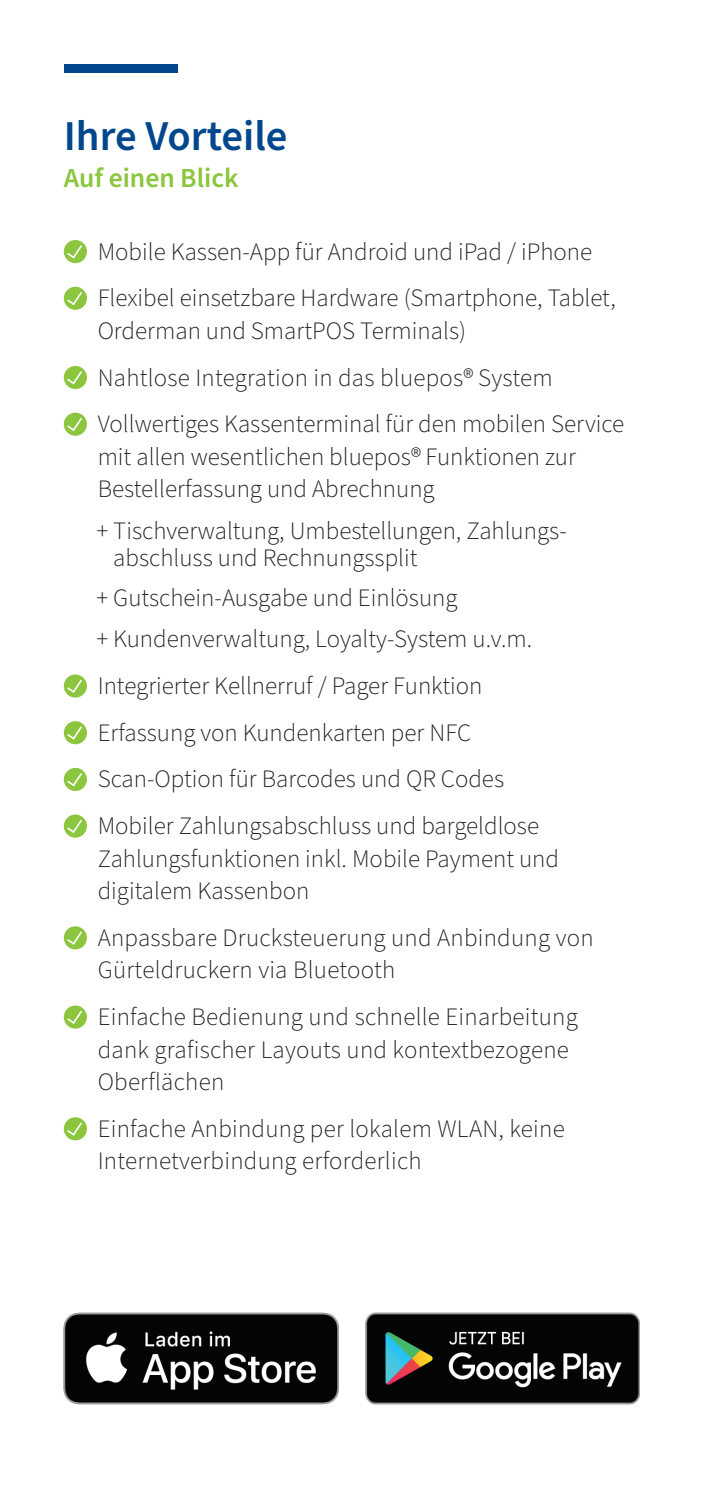
<style>
.page{position:relative;width:702px;height:1489px;background:#fff}
.page>*{position:absolute;margin:0;border:0;box-sizing:border-box;transform-origin:0 0}
.t1{font:600 42.5px "Source Sans Pro";color:#01478d}
.t2{font:600 27.5px "Source Sans Pro";color:#8bc63e}
.t3{font:300 25px/46.8px "Source Sans Pro";color:#231f20}
</style>
<div class="page">
<div style="left:64px;top:240px;width:23px;height:23px;background:#8bc63e;border-radius:50%"></div>
<svg style="left:67px;top:245px;width:15px;height:13px"></svg>
<div style="left:64px;top:287px;width:23px;height:23px;background:#8bc63e;border-radius:50%"></div>
<svg style="left:67px;top:292px;width:15px;height:13px"></svg>
<div style="left:64px;top:366px;width:23px;height:23px;background:#8bc63e;border-radius:50%"></div>
<svg style="left:67px;top:371px;width:15px;height:13px"></svg>
<div style="left:64px;top:412px;width:23px;height:24px;background:#8bc63e;border-radius:50%"></div>
<svg style="left:67px;top:418px;width:15px;height:13px"></svg>
<div style="left:64px;top:674px;width:23px;height:23px;background:#8bc63e;border-radius:50%"></div>
<svg style="left:67px;top:679px;width:15px;height:14px"></svg>
<div style="left:64px;top:721px;width:23px;height:23px;background:#8bc63e;border-radius:50%"></div>
<svg style="left:67px;top:726px;width:15px;height:13px"></svg>
<div style="left:64px;top:767px;width:23px;height:24px;background:#8bc63e;border-radius:50%"></div>
<svg style="left:67px;top:773px;width:15px;height:13px"></svg>
<div style="left:64px;top:814px;width:23px;height:23px;background:#8bc63e;border-radius:50%"></div>
<svg style="left:67px;top:819px;width:15px;height:14px"></svg>
<div style="left:64px;top:926px;width:23px;height:23px;background:#8bc63e;border-radius:50%"></div>
<svg style="left:67px;top:931px;width:15px;height:13px"></svg>
<div style="left:64px;top:1005px;width:23px;height:23px;background:#8bc63e;border-radius:50%"></div>
<svg style="left:67px;top:1010px;width:15px;height:13px"></svg>
<div style="left:64px;top:1117px;width:23px;height:23px;background:#8bc63e;border-radius:50%"></div>
<svg style="left:67px;top:1122px;width:15px;height:13px"></svg>
<div style="left:64px;top:64px;width:113px;height:8px;background:#01478d"></div>
<img style="left:64px;top:1312px;width:274px;height:93px">
<img style="left:365px;top:1312px;width:274px;height:93px">
<h1 class="t1" style="left:64px;top:107px;width:225px">Ihre Vorteile</h1>
<p class="t2" style="left:64px;top:160px;width:176px">Auf einen Blick</p>
<p class="t3" style="left:98px;top:229px;width:519px">Mobile Kassen-App für Android und iPad / iPhone<br>Flexibel einsetzbare Hardware (Smartphone, Tablet,</p>
<p class="t3" style="left:98px;top:308px;width:528px">Orderman und SmartPOS Terminals)<br>Nahtlose Integration in das bluepos® System<br>Vollwertiges Kassenterminal für den mobilen Service</p>
<p class="t3" style="left:98px;top:441px;width:480px;line-height:32.5px">mit allen wesentlichen bluepos® Funktionen zur<br>Bestellerfassung und Abrechnung</p>
<p class="t3" style="left:113px;top:517px;width:455px;line-height:27.5px;text-indent:-17px">+ Tischverwaltung, Umbestellungen, Zahlungs&shy;abschluss und Rechnungssplit</p>
<p class="t3" style="left:96px;top:577px;width:437px;line-height:41.8px">+ Gutschein-Ausgabe und Einlösung<br>+ Kundenverwaltung, Loyalty-System u.v.m.</p>
<p class="t3" style="left:98px;top:663px;width:443px">Integrierter Kellnerruf / Pager Funktion Erfassung von Kundenkarten per NFC Scan-Option für Barcodes und QR Codes Mobiler Zahlungsabschluss und bargeldlose</p>
<p class="t3" style="left:98px;top:842px;width:463px;line-height:32.5px">Zahlungsfunktionen inkl. Mobile Payment und digitalem Kassenbon</p>
<p class="t3" style="left:98px;top:922px;width:497px;line-height:32.5px">Anpassbare Drucksteuerung und Anbindung von<br>Gürteldruckern via Bluetooth</p>
<p class="t3" style="left:98px;top:1001px;width:481px;line-height:32.5px">Einfache Bedienung und schnelle Einarbeitung dank grafischer Layouts und kontextbezogene<br>Oberflächen</p>
<p class="t3" style="left:98px;top:1112px;width:468px;line-height:32.5px">Einfache Anbindung per lokalem WLAN, keine<br>Internetverbindung erforderlich</p>
</div>
